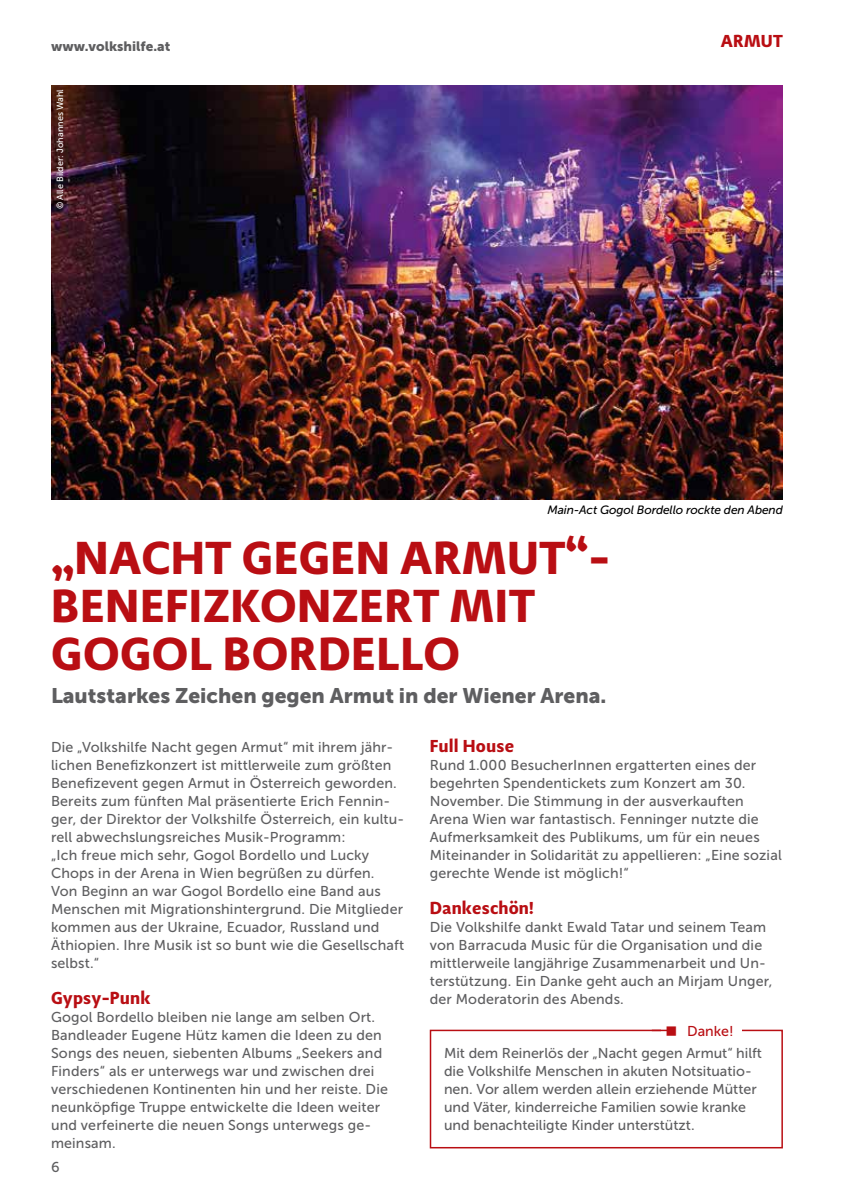
<style>
.page{position:relative;width:851px;height:1191px;background:#fff}
.page>*{position:absolute;margin:0;border:0;box-sizing:border-box;transform-origin:0 0}
.t1{font:700 48px/48px "Adagio Sans";letter-spacing:.01em;color:#b90e13}
.t2{font:21px "Museo Sans 900";color:#5e5e60}
.t3{font:700 18px "Adagio Sans";letter-spacing:.01em;color:#b90e13}
.t4{font:14.25px/18px "Museo Sans 500";letter-spacing:.01em;color:#5e5e60}
.t5{font:14.25px "Museo Sans 500";color:#b90e13}
.t6{font:13.5px "Museo Sans 900";color:#5e5e60}
.t7{font:italic 12px "Museo Sans 500";letter-spacing:-.01em;color:#000}
.t8{font:9px "Museo Sans 500";color:#fff}
</style>
<div class="page">
<div style="left:429px;top:1029px;width:353px;height:119px;border:2px solid #b90e13"></div>
<div style="left:661px;top:1022px;width:81px;height:17px;background:#fff"></div>
<hr style="left:651px;top:1029px;width:20px;height:2px;background:#b90e13">
<img style="left:51px;top:85px;width:731px;height:415px">
<svg style="left:666px;top:1029px;width:6px;height:3px"></svg>
<p class="t6" style="left:51px;top:38px;width:121px">www.volkshilfe.at</p>
<p class="t3" style="left:720px;top:29px;width:63px">ARMUT</p>
<p class="t8" style="left:55px;top:209px;width:122px;rotate:-90deg">© Alle Bilder: Johannes Wahl</p>
<p class="t7" style="left:547px;top:503px;width:237px">Main-Act Gogol Bordello rockte den Abend</p>
<h1 class="t1" style="left:51px;top:535px;width:560px">„NACHT GEGEN ARMUT“-<br>BENEFIZKONZERT MIT<br>GOGOL BORDELLO</h1>
<h2 class="t2" style="left:51px;top:684px;width:556px">Lautstarkes Zeichen gegen Armut in der Wiener Arena.</h2>
<p class="t4" style="left:51px;top:738px;width:354px">Die „Volkshilfe Nacht gegen Armut“ mit ihrem jähr&shy;lichen Benefizkonzert ist mittlerweile zum größten Benefizevent gegen Armut in Österreich geworden.<br>Bereits zum fünften Mal präsentierte Erich Fennin&shy;ger, der Direktor der Volkshilfe Österreich, ein kultu&shy;rell abwechslungsreiches Musik-Programm:<br>„Ich freue mich sehr, Gogol Bordello und Lucky Chops in der Arena in Wien begrüßen zu dürfen.<br>Von Beginn an war Gogol Bordello eine Band aus Menschen mit Migrationshintergrund. Die Mitglieder kommen aus der Ukraine, Ecuador, Russland und Äthiopien. Ihre Musik ist so bunt wie die Gesellschaft selbst.“</p>
<p class="t3" style="left:51px;top:986px;width:101px">Gypsy-Punk</p>
<p class="t4" style="left:51px;top:1008px;width:338px">Gogol Bordello bleiben nie lange am selben Ort.<br>Bandleader Eugene Hütz kamen die Ideen zu den Songs des neuen, siebenten Albums „Seekers and Finders“ als er unterwegs war und zwischen drei verschiedenen Kontinenten hin und her reiste. Die neunköpfige Truppe entwickelte die Ideen weiter und verfeinerte die neuen Songs unterwegs ge&shy;meinsam.</p>
<p class="t4" style="left:51px;top:1158px;width:10px">6</p>
<p class="t3" style="left:429px;top:734px;width:86px">Full House</p>
<p class="t4" style="left:429px;top:756px;width:353px">Rund 1.000 BesucherInnen ergatterten eines der begehrten Spendentickets zum Konzert am 30.<br>November. Die Stimmung in der ausverkauften Arena Wien war fantastisch. Fenninger nutzte die Aufmerksamkeit des Publikums, um für ein neues Miteinander in Solidarität zu appellieren: „Eine sozial gerechte Wende ist möglich!“</p>
<p class="t3" style="left:429px;top:896px;width:105px">Dankeschön!</p>
<p class="t4" style="left:429px;top:918px;width:344px">Die Volkshilfe dankt Ewald Tatar und seinem Team von Barracuda Music für die Organisation und die mittlerweile langjährige Zusammenarbeit und Un&shy;terstützung. Ein Danke geht auch an Mirjam Unger, der Moderatorin des Abends.</p>
<p class="t5" style="left:687px;top:1023px;width:48px">Danke!</p>
<p class="t4" style="left:444px;top:1044px;width:319px">Mit dem Reinerlös der „Nacht gegen Armut“ hilft die Volkshilfe Menschen in akuten Notsituatio&shy;nen. Vor allem werden allein erziehende Mütter und Väter, kinderreiche Familien sowie kranke und benachteiligte Kinder unterstützt.</p>
</div>
